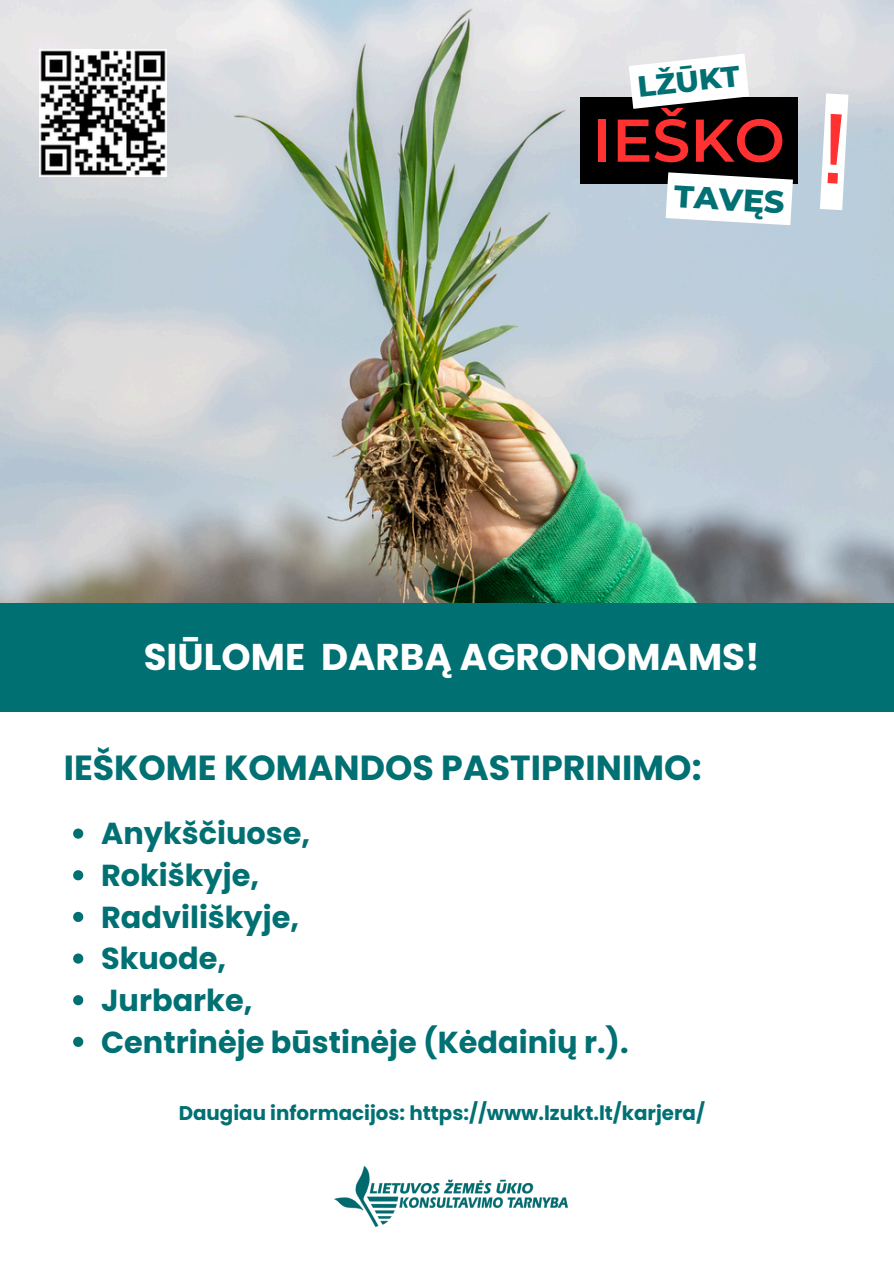
<style>
.page{position:relative;width:894px;height:1264px;background:#fff}
.page>*{position:absolute;margin:0;border:0;box-sizing:border-box;transform-origin:0 0}
.t1{font:600 60.15px "Montserrat";color:#ff3131}
.t2{font:700 37.2px "Poppins";color:#fff}
.t3{font:700 34.8px "Poppins";color:#007073}
.t4{font:800 31.5px "Montserrat";color:#007073}
.t5{font:700 30.3px "Poppins";color:#007073}
.t6{font:800 29.7px "Montserrat";color:#007073}
.t7{font:700 19.8px "Poppins";color:#007073}
</style>
<div class="page">
<img style="left:335px;top:1166px;width:233px;height:59px">
<img style="left:0;top:0;width:893px;height:603px">
<div style="left:0;top:603px;width:893px;height:108px;background:#007073"></div>
<img style="left:40px;top:49px;width:127px;height:127px">
<div style="left:580px;top:97px;width:217px;height:86px;background:#000"></div>
<svg style="left:665px;top:172px;width:127px;height:53px"></svg>
<svg style="left:628px;top:54px;width:120px;height:55px"></svg>
<svg style="left:73px;top:828px;width:10px;height:10px"></svg>
<svg style="left:73px;top:870px;width:10px;height:10px"></svg>
<svg style="left:73px;top:911px;width:10px;height:11px"></svg>
<svg style="left:73px;top:953px;width:10px;height:10px"></svg>
<svg style="left:73px;top:995px;width:10px;height:10px"></svg>
<svg style="left:73px;top:1036px;width:10px;height:10px"></svg>
<svg style="left:819px;top:93px;width:29px;height:117px"></svg>
<h2 class="t6" style="left:635px;top:68px;width:104px;rotate:-6deg">LŽŪKT</h2>
<p class="t1" style="left:592px;top:103px;width:194px">IEŠKO</p>
<h1 class="t4" style="left:674px;top:177px;width:112px;rotate:3deg">TAVĘS</h1>
<p class="t2" style="left:144px;top:630px;width:617px">SIŪLOME DARBĄ AGRONOMAMS!</p>
<h2 class="t3" style="left:64px;top:743px;width:639px">IEŠKOME KOMANDOS PASTIPRINIMO:</h2>
<p class="t5" style="left:101px;top:812px;width:210px">Anykščiuose,</p>
<p class="t5" style="left:101px;top:854px;width:159px">Rokiškyje,</p>
<p class="t5" style="left:101px;top:895px;width:199px">Radviliškyje,</p>
<p class="t5" style="left:101px;top:937px;width:127px">Skuode,</p>
<p class="t5" style="left:101px;top:979px;width:153px">Jurbarke,</p>
<p class="t5" style="left:101px;top:1020px;width:529px">Centrinėje būstinėje (Kėdainių r.).</p>
<p class="t7" style="left:179px;top:1099px;width:527px">Daugiau informacijos: https://www.lzukt.lt/karjera/</p>
</div>
